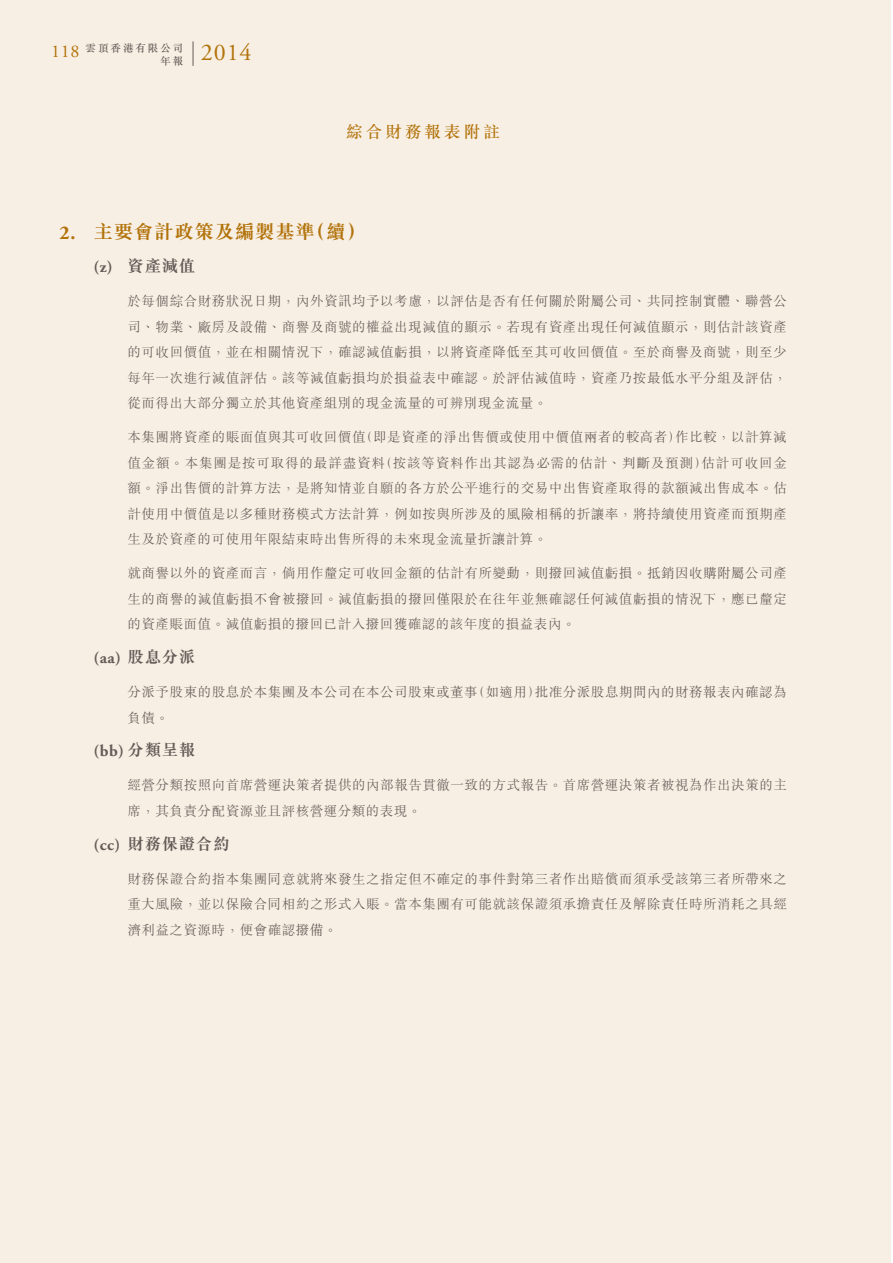
<style>
.page{position:relative;width:893px;height:1263px;background:#fff}
.page>*{position:absolute;margin:0;border:0;box-sizing:border-box;transform-origin:0 0}
.t1{font:24px "Adobe Garamond Pro";color:#b2730b}
._3__標題{font:700 19.5px "M Sung HK";letter-spacing:.035em;color:#b2730b}
.t2{font:18px "Adobe Garamond Pro";color:#b2730b}
._4__副標題{font:700 16.5px "M Sung HK";letter-spacing:.035em;color:#655b58}
._4__副標題-2{font:700 16.5px "Adobe Garamond Pro";color:#655b58}
.t3{font:500 16.5px "M Sung HK";letter-spacing:.185em;color:#b2730b}
._1__內文{font:300 13.5px/25.5px "M Sung HK";letter-spacing:.04em;color:#655b58;text-align:justify}
.t4{font:500 10.5px/12.6px "M Sung HK";letter-spacing:.19em;color:#655b58;text-align:right}
.s1{font-family:"Adobe Garamond Pro"}
.s2{font-family:"M Sung HK"}
</style>
<div class="page">
<div style="left:0;top:0;width:891px;height:1263px;background:#f8efe4"></div>
<svg style="left:193px;top:41px;width:1px;height:25px"></svg>
<p class="t4" style="left:86px;top:41px;width:99px">雲頂香港有限公司年報</p>
<h3 class="t2" style="left:51px;top:41px;width:30px">118</h3>
<h1 class="t1" style="left:201px;top:38px;width:52px">2014</h1>
<p class="t3" style="left:346px;top:120px;width:155px">綜合財務報表附註</p>
<p class="_3__標題" style="left:60px;top:222px;width:308px"><span class="s1">2.</span> 主要會計政策及編製基準（續）</p>
<p class="_4__副標題" style="left:94px;top:258px;width:103px"><span class="s1">(z)</span> 資產減值</p>
<p class="_1__內文" style="left:128px;top:288px;width:661px">於每個綜合財務狀況日期，內外資訊均予以考慮，以評估是否有任何關於附屬公司、共同控制實體、聯營公司、物業、廠房及設備、商譽及商號的權益出現減值的顯示。若現有資產出現任何減值顯示，則估計該資產的可收回價值，並在相關情況下，確認減值虧損，以將資產降低至其可收回價值。至於商譽及商號，則至少每年一次進行減值評估。該等減值虧損均於損益表中確認。於評估減值時，資產乃按最低水平分組及評估，從而得出大部分獨立於其他資產組別的現金流量的可辨別現金流量。</p>
<p class="_1__內文" style="left:128px;top:424px;width:661px">本集團將資產的賬面值與其可收回價值（即是資產的淨出售價或使用中價值兩者的較高者）作比較，以計算減值金額。本集團是按可取得的最詳盡資料（按該等資料作出其認為必需的估計、判斷及預測）估計可收回金額。淨出售價的計算方法，是將知情並自願的各方於公平進行的交易中出售資產取得的款額減出售成本。估計使用中價值是以多種財務模式方法計算，例如按與所涉及的風險相稱的折讓率，將持續使用資產而預期產生及於資產的可使用年限結束時出售所得的未來現金流量折讓計算。</p>
<p class="_1__內文" style="left:128px;top:560px;width:661px">就商譽以外的資產而言，倘用作釐定可收回金額的估計有所變動，則撥回減值虧損。抵銷因收購附屬公司產生的商譽的減值虧損不會被撥回。減值虧損的撥回僅限於在往年並無確認任何減值虧損的情況下，應已釐定的資產賬面值。減值虧損的撥回已計入撥回獲確認的該年度的損益表內。</p>
<p class="_4__副標題-2" style="left:94px;top:648px;width:103px">(aa) <span class="s2">股息分派</span></p>
<p class="_1__內文" style="left:128px;top:678px;width:661px">分派予股東的股息於本集團及本公司在本公司股東或董事（如適用）批准分派股息期間內的財務報表內確認為負債。</p>
<p class="_4__副標題-2" style="left:94px;top:741px;width:103px">(bb) <span class="s2">分類呈報</span></p>
<p class="_1__內文" style="left:128px;top:772px;width:661px">經營分類按照向首席營運決策者提供的內部報告貫徹一致的方式報告。首席營運決策者被視為作出決策的主席，其負責分配資源並且評核營運分類的表現。</p>
<p class="_4__副標題" style="left:94px;top:835px;width:137px"><span class="s1">(cc)</span> 財務保證合約</p>
<p class="_1__內文" style="left:128px;top:865px;width:661px">財務保證合約指本集團同意就將來發生之指定但不確定的事件對第三者作出賠償而須承受該第三者所帶來之重大風險，並以保險合同相約之形式入賬。當本集團有可能就該保證須承擔責任及解除責任時所消耗之具經濟利益之資源時，便會確認撥備。</p>
</div>
